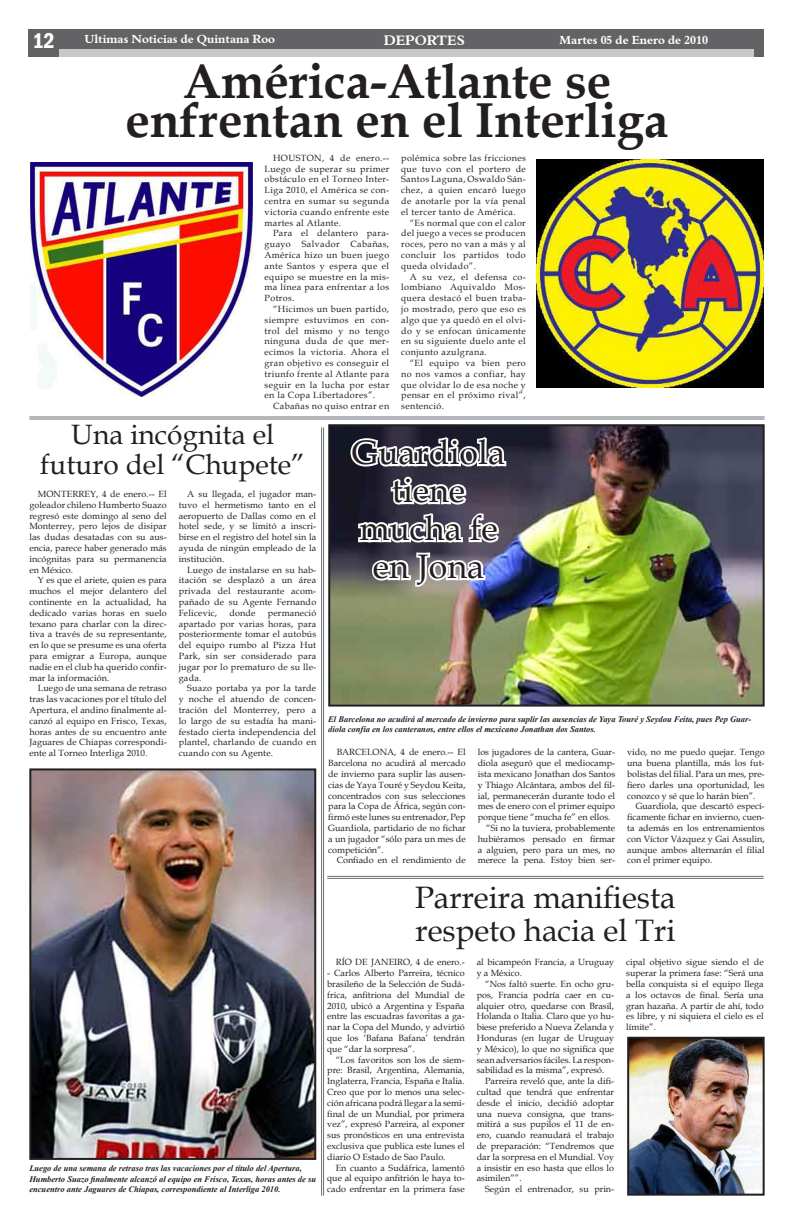
<style>
.page{position:relative;width:792px;height:1224px;background:#fff}
.page>*{position:absolute;margin:0;border:0;box-sizing:border-box;transform-origin:0 0}
.t1{font:700 49px/39px "Book Antiqua";color:#231f20;text-align:center}
.t2{font:34px/38px "Book Antiqua";color:#231f20;text-align:center}
.t3{font:31px/33px "Book Antiqua";color:#231f20}
.t4{font:28px/30px "Book Antiqua";color:#231f20;text-align:center}
.t5{font:600 condensed 22px "Franklin Gothic";color:#fff}
.t6{font:14px "Aldine 401 BT Bold A";color:#fff}
.t7{font:12px "Aldine 401 BT Bold A";color:#fff}
.t8{font:9px/10.8px "Book Antiqua";color:#231f20;text-align:justify}
.t9{font:9px "Book Antiqua";letter-spacing:.04em;color:#231f20}
.t10{font:italic 700 8.5px/10.2px "Times New Roman";color:#231f20}
</style>
<div class="page">
<img style="left:679px;top:427px;width:83px;height:277px">
<img style="left:32px;top:771px;width:281px;height:386px">
<img style="left:30px;top:163px;width:7px;height:165px">
<hr style="left:321px;top:427px;width:1px;height:769px;background:#6d6f71">
<hr style="left:323px;top:427px;width:1px;height:769px;background:#6d6f71">
<div style="left:28px;top:29px;width:736px;height:27px;background:#636366"></div>
<div style="left:60px;top:49px;width:694px;height:7px;background:#c7c8ca"></div>
<hr style="left:29px;top:417px;width:736px;height:1px;background:#6d6f71">
<hr style="left:29px;top:419px;width:736px;height:1px;background:#6d6f71">
<hr style="left:327px;top:876px;width:437px;height:1px;background:#6d6f71">
<hr style="left:327px;top:878px;width:437px;height:1px;background:#6d6f71">
<img style="left:37px;top:49px;width:642px;height:1056px">
<img style="left:630px;top:1040px;width:132px;height:153px">
<div style="left:627px;top:1037px;width:138px;height:159px;border:2px solid #231f20"></div>
<img style="left:536px;top:160px;width:228px;height:227px">
<h3 class="t5" style="left:32px;top:26px;width:24px">12</h3>
<h3 class="t7" style="left:84px;top:32px;width:192px">Ultimas Noticias de Quintana Roo</h3>
<h3 class="t6" style="left:384px;top:31px;width:82px">DEPORTES</h3>
<h3 class="t7" style="left:560px;top:32px;width:150px">Martes 05 de Enero de 2010</h3>
<h1 class="t1" style="left:125px;top:62px;width:545px">América-Atlante se enfrentan en el Interliga</h1>
<p class="t8" style="left:265px;top:152px;width:126px;text-indent:9px">HOUSTON, 4 de enero.-- Luego de superar su primer obstáculo en el Torneo Inter-Liga 2010, el América se con&shy;centra en sumar su segunda victoria cuando enfrente este martes al Atlante.</p>
<p class="t8" style="left:265px;top:228px;width:126px;text-indent:9px">Para el delantero para&shy;guayo Salvador Cabañas, América hizo un buen juego ante Santos y espera que el equipo se muestre en la mis&shy;ma línea para enfrentar a los Potros.</p>
<p class="t8" style="left:265px;top:303px;width:126px;text-indent:9px">“Hicimos un buen partido, siempre estuvimos en con&shy;trol del mismo y no tengo ninguna duda de que mer&shy;ecimos la victoria. Ahora el gran objetivo es conseguir el triunfo frente al Atlante para seguir en la lucha por estar en la Copa Libertadores”.</p>
<p class="t9" style="left:273px;top:400px;width:118px">Cabañas no quiso entrar en</p>
<p class="t8" style="left:401px;top:152px;width:126px">polémica sobre las fricciones que tuvo con el portero de Santos Laguna, Oswaldo Sán&shy;chez, a quien encaró luego de anotarle por la vía penal el tercer tanto de América.</p>
<p class="t8" style="left:401px;top:217px;width:126px;text-indent:9px">“Es normal que con el calor del juego a veces se producen roces, pero no van a más y al concluir los partidos todo queda olvidado”.</p>
<p class="t8" style="left:401px;top:271px;width:126px;text-indent:9px">A su vez, el defensa co&shy;lombiano Aquivaldo Mos&shy;quera destacó el buen traba&shy;jo mostrado, pero que eso es algo que ya quedó en el olvi&shy;do y se enfocan únicamente en su siguiente duelo ante el conjunto azulgrana.</p>
<p class="t8" style="left:401px;top:357px;width:126px;text-indent:9px">“El equipo va bien pero no nos vamos a confiar, hay que olvidar lo de esa noche y pensar en el próximo rival”, sentenció.</p>
<h3 class="t4" style="left:40px;top:419px;width:267px">Una incógnita el futuro del “Chupete”</h3>
<p class="t8" style="left:29px;top:488px;width:139px;text-indent:9px">MONTERREY, 4 de enero.-- El goleador chileno Humberto Suazo regresó este domingo al seno del Monterrey, pero lejos de disipar las dudas desatadas con su aus&shy;encia, parece haber generado más incógnitas para su permanencia en México.</p>
<p class="t8" style="left:29px;top:575px;width:139px;text-indent:9px">Y es que el ariete, quien es para muchos el mejor delantero del continente en la actualidad, ha dedicado varias horas en suelo texano para charlar con la direc&shy;tiva a través de su representante, en lo que se presume es una oferta para emigrar a Europa, aunque nadie en el club ha querido confir&shy;mar la información.</p>
<p class="t8" style="left:29px;top:683px;width:139px;text-indent:9px">Luego de una semana de retraso tras las vacaciones por el título del Apertura, el andino finalmente al&shy;canzó al equipo en Frisco, Texas, horas antes de su encuentro ante Jaguares de Chiapas correspondi&shy;ente al Torneo Interliga 2010.</p>
<p class="t8" style="left:179px;top:488px;width:139px;text-indent:9px">A su llegada, el jugador man&shy;tuvo el hermetismo tanto en el aeropuerto de Dallas como en el hotel sede, y se limitó a inscri&shy;birse en el registro del hotel sin la ayuda de ningún empleado de la institución.</p>
<p class="t8" style="left:179px;top:564px;width:139px;text-indent:9px">Luego de instalarse en su hab&shy;itación se desplazó a un área privada del restaurante acom&shy;pañado de su Agente Fernando Felicevic,</p>
<p class="t8" style="left:229px;top:607px;width:28px">donde</p>
<p class="t8" style="left:179px;top:607px;width:139px;text-indent:89px">permaneció apartado por varias horas, para posteriormente tomar el autobús del equipo rumbo al Pizza Hut Park, sin ser considerado para jugar por lo prematuro de su lle&shy;gada.</p>
<p class="t8" style="left:179px;top:683px;width:139px;text-indent:9px">Suazo portaba ya por la tarde y noche el atuendo de concen&shy;tración del Monterrey, pero a lo largo de su estadía ha mani&shy;festado cierta independencia del plantel, charlando de cuando en cuando con su Agente.</p>
<p class="t10" style="left:29px;top:1163px;width:288px">Luego de una semana de retraso tras las vacaciones por el título del Apertura,<br>Humberto Suazo finalmente alcanzó al equipo en Frisco, Texas, horas antes de su encuentro ante Jaguares de Chiapas, correspondiente al Interliga 2010.</p>
<h2 class="t2" style="left:352px;top:433px;width:154px">Guardiola tiene mucha fe en Jona</h2>
<p class="t10" style="left:328px;top:713px;width:425px">El Barcelona no acudirá al mercado de invierno para suplir las ausencias de Yaya Touré y Seydou Feita, pues Pep Guar&shy;diola confía en los canteranos, entre ellos el mexicano Jonathan dos Santos.</p>
<p class="t8" style="left:328px;top:747px;width:139px;text-indent:9px">BARCELONA, 4 de enero.-- El Barcelona no acudirá al mercado de invierno para suplir las ausen&shy;cias de Yaya Touré y Seydou Keita, concentrados con sus selecciones para la Copa de África, según con&shy;firmó este lunes su entrenador, Pep Guardiola, partidario de no fichar a un jugador “sólo para un mes de competición”.</p>
<p class="t8" style="left:337px;top:855px;width:130px">Confiado en el rendimiento de</p>
<p class="t8" style="left:478px;top:747px;width:139px">los jugadores de la cantera, Guar-</p>
<p class="t8" style="left:478px;top:757px;width:139px">diola aseguró que el mediocamp-</p>
<p class="t8" style="left:478px;top:768px;width:139px">ista mexicano Jonathan dos Santos</p>
<p class="t8" style="left:478px;top:779px;width:139px">y Thiago Alcántara, ambos del fil-</p>
<p class="t8" style="left:478px;top:790px;width:139px">ial, permanecerán durante todo el</p>
<p class="t8" style="left:478px;top:801px;width:139px">mes de enero con el primer equipo</p>
<p class="t8" style="left:478px;top:811px;width:134px">porque tiene “mucha fe” en ellos.</p>
<p class="t8" style="left:486px;top:822px;width:130px">“Si no la tuviera, probablemente</p>
<p class="t8" style="left:478px;top:833px;width:139px">hubiéramos pensado en firmar</p>
<p class="t8" style="left:478px;top:844px;width:139px">a alguien, pero para un mes, no</p>
<p class="t8" style="left:478px;top:855px;width:139px">merece la pena. Estoy bien ser-</p>
<p class="t8" style="left:627px;top:747px;width:139px">vido, no me puedo quejar. Tengo una buena plantilla, más los fut&shy;bolistas del filial. Para un mes, pre&shy;fiero darles una oportunidad, les conozco y sé que lo harán bien”.</p>
<p class="t8" style="left:627px;top:801px;width:139px;text-indent:9px">Guardiola, que descartó especí&shy;ficamente fichar en invierno, cuen&shy;ta además en los entrenamientos con Víctor Vázquez y Gai Assulin, aunque ambos alternarán el filial con el primer equipo.</p>
<h3 class="t3" style="left:415px;top:880px;width:262px">Parreira manifiesta respeto hacia el Tri</h3>
<p class="t8" style="left:336px;top:957px;width:130px">RÍO DE JANEIRO, 4 de enero.-</p>
<p class="t8" style="left:327px;top:967px;width:139px">- Carlos Alberto Parreira, técnico brasileño de la Selección de Sudá&shy;frica, anfitriona del Mundial de 2010, ubicó a Argentina y España entre las escuadras favoritas a ga&shy;nar la Copa del Mundo, y advirtió que los ‘Bafana Bafana’ tendrán que “dar la sorpresa”.</p>
<p class="t8" style="left:327px;top:1054px;width:139px;text-indent:9px">“Los favoritos son los de siem&shy;pre: Brasil, Argentina, Alemania, Inglaterra, Francia, España e Italia.<br>Creo que por lo menos una selec&shy;ción africana podrá llegar a la semi&shy;final de un Mundial, por primera vez”, expresó Parreira, al exponer sus pronósticos en una entrevista exclusiva que publica este lunes el diario O Estado de Sao Paulo.</p>
<p class="t8" style="left:327px;top:1162px;width:139px;text-indent:9px">En cuanto a Sudáfrica, lamentó que al equipo anfitrión le haya to&shy;cado enfrentar en la primera fase</p>
<p class="t8" style="left:477px;top:957px;width:139px">al bicampeón Francia, a Uruguay y a México.</p>
<p class="t8" style="left:477px;top:978px;width:139px;text-indent:9px">“Nos faltó suerte. En ocho gru&shy;pos, Francia podría caer en cu&shy;alquier otro, quedarse con Brasil, Holanda o Italia. Claro que yo hu&shy;biese preferido a Nueva Zelanda y Honduras (en lugar de Uruguay y México), lo que no significa que sean adversarios fáciles. La respon&shy;sabilidad es la misma”, expresó.</p>
<p class="t8" style="left:477px;top:1075px;width:139px;text-indent:9px">Parreira reveló que, ante la difi&shy;cultad que tendrá que enfrentar desde el inicio, decidió adoptar una nueva consigna, que trans&shy;mitirá a sus pupilos el 11 de en&shy;ero, cuando reanudará el trabajo de preparación: “Tendremos que dar la sorpresa en el Mundial. Voy a insistir en eso hasta que ellos lo asimilen””.</p>
<p class="t8" style="left:485px;top:1183px;width:130px">Según el entrenador, su prin-</p>
<p class="t8" style="left:626px;top:957px;width:139px">cipal objetivo sigue siendo el de superar la primera fase: “Será una bella conquista si el equipo llega a los octavos de final. Sería una gran hazaña. A partir de ahí, todo es libre, y ni siquiera el cielo es el límite”.</p>
</div>
